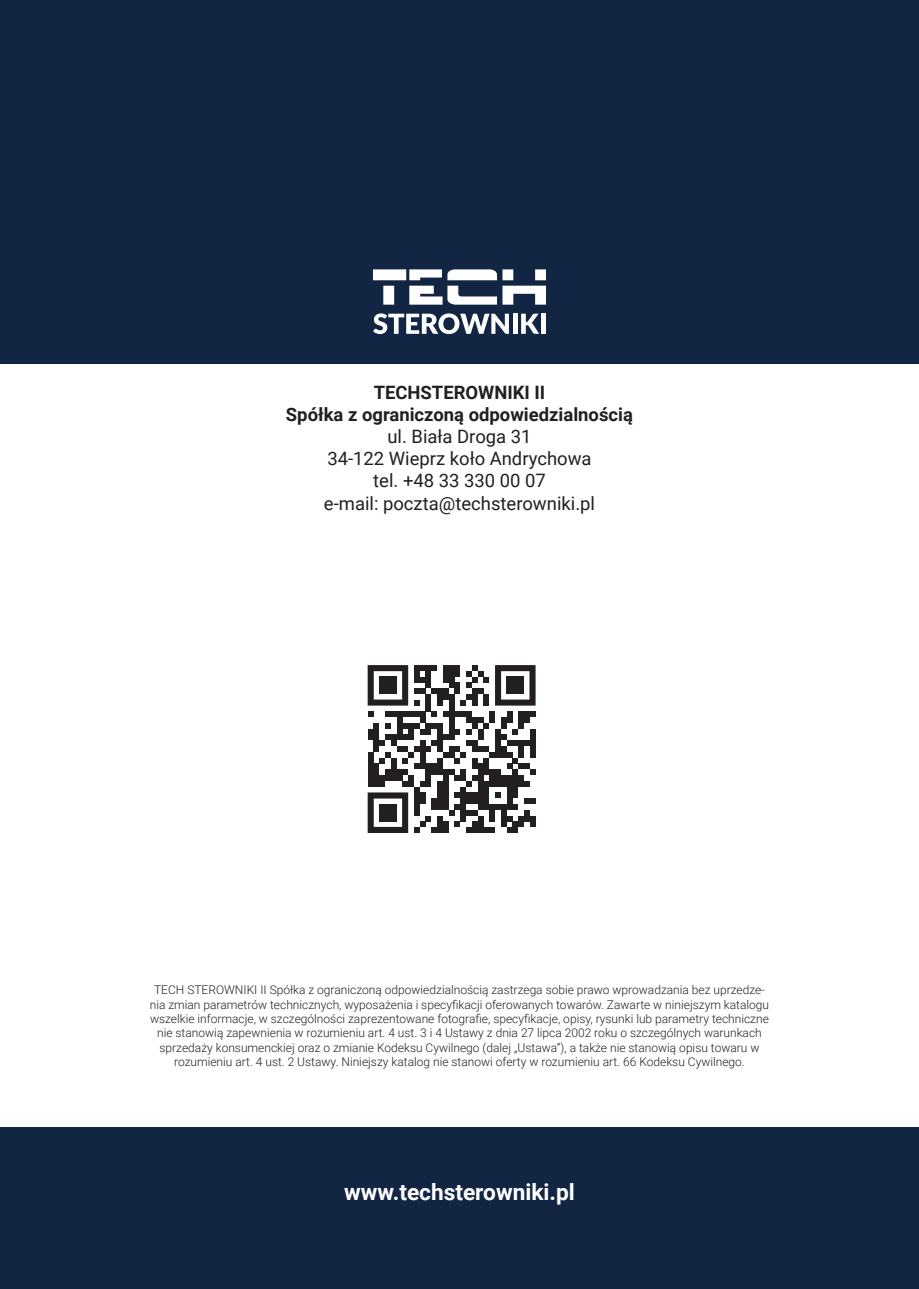
<style>
.page{position:relative;width:919px;height:1289px;background:#fff}
.page>*{position:absolute;margin:0;border:0;box-sizing:border-box;transform-origin:0 0}
.t1{font:700 22.65px "Roboto";color:#fff}
.t2{font:18.45px/22.2px "Roboto";color:#231f20;text-align:center}
.t3{font:700 18.45px/22.2px "Roboto";color:#231f20;text-align:center}
.t4{font:300 12px/14.4px "Roboto";color:#231f20;text-align:center}
</style>
<div class="page">
<div style="left:0;top:1127px;width:918px;height:161px;background:#122644"></div>
<div style="left:0;top:0;width:918px;height:364px;background:#122644"></div>
<svg style="left:373px;top:269px;width:173px;height:36px"></svg>
<svg style="left:373px;top:313px;width:136px;height:21px"></svg>
<div style="left:512px;top:314px;width:5px;height:20px;background:#fff"></div>
<svg style="left:521px;top:314px;width:18px;height:20px"></svg>
<div style="left:541px;top:314px;width:5px;height:20px;background:#fff"></div>
<svg style="left:367px;top:665px;width:168px;height:168px"></svg>
<div style="left:379px;top:676px;width:17px;height:18px;background:#231f20"></div>
<div style="left:506px;top:676px;width:18px;height:18px;background:#231f20"></div>
<div style="left:379px;top:804px;width:17px;height:17px;background:#231f20"></div>
<h2 class="t3" style="left:286px;top:380px;width:348px">TECHSTEROWNIKI II<br>Spółka z ograniczoną odpowiedzialnością</h2>
<h2 class="t2" style="left:324px;top:425px;width:272px">ul. Biała Droga 31<br>34-122 Wieprz koło Andrychowa tel. +48 33 330 00 07<br>e-mail: poczta@techsterowniki.pl</h2>
<p class="t4" style="left:150px;top:982px;width:621px">TECH STEROWNIKI II Spółka z ograniczoną odpowiedzialnością zastrzega sobie prawo wprowadzania bez uprzedze&shy;nia zmian parametrów technicznych, wyposażenia i specyfikacji oferowanych towarów. Zawarte w niniejszym katalogu wszelkie informacje, w szczególności zaprezentowane fotografie, specyfikacje, opisy, rysunki lub parametry techniczne nie stanowią zapewnienia w rozumieniu art. 4 ust. 3 i 4 Ustawy z dnia 27 lipca 2002 roku o szczególnych warunkach sprzedaży konsumenckiej oraz o zmianie Kodeksu Cywilnego (dalej „Ustawa”), a także nie stanowią opisu towaru w rozumieniu art. 4 ust. 2 Ustawy. Niniejszy katalog nie stanowi oferty w rozumieniu art. 66 Kodeksu Cywilnego.</p>
<h1 class="t1" style="left:344px;top:1175px;width:232px">www.techsterowniki.pl</h1>
</div>
